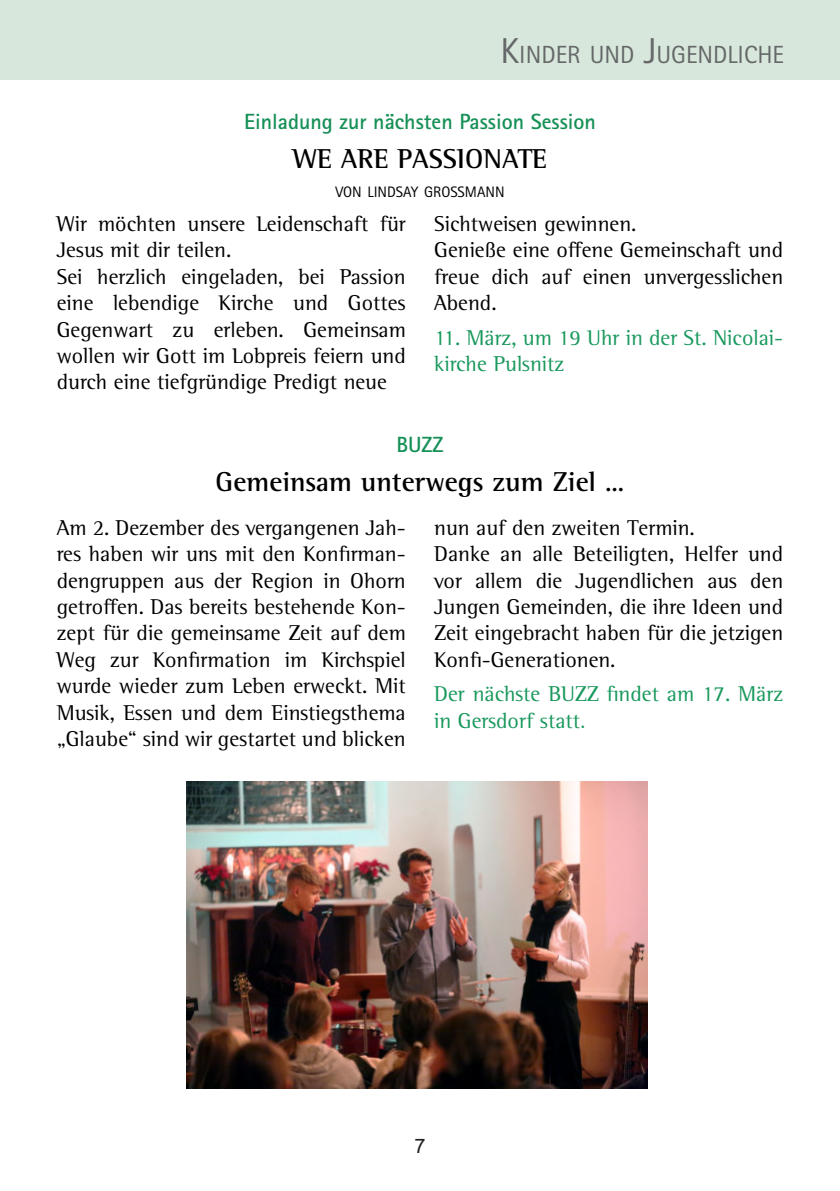
<style>
.page{position:relative;width:840px;height:1191px;background:#fff}
.page>*{position:absolute;margin:0;border:0;box-sizing:border-box;transform-origin:0 0}
.t1{font:700 28px "Rotis Semi Serif Pro";color:#000002}
.t2{font:24.8px "Rotis Sans Serif Pro";color:#656868}
.t3{font:22px/26.4px "Rotis Semi Serif Pro";color:#000002}
.t4{font:22px/26.4px "Rotis Semi Serif Pro";color:#18985c}
.t5{font:700 22px "Rotis Sans Serif Pro";color:#169057}
.t6{font:20px "Arial";color:#231f20}
.t7{font:15.2px "Rotis Sans Serif Pro";color:#000002}
.s1{font-size:36px}
.s2{font-family:"Calibri"}
</style>
<div class="page">
<div style="left:0;top:0;width:839px;height:79px;background:#d8e7db"></div>
<img style="left:186px;top:781px;width:461px;height:307px">
<p class="t2" style="left:500px;top:46px;width:285px"><span class="s1">K</span>INDER UND <span class="s1">J</span>UGENDLICHE</p>
<p class="t5" style="left:244px;top:113px;width:353px">Einladung zur nächsten Passion Session</p>
<p class="t1" style="left:292px;top:149px;width:256px">WE ARE PASSIONATE</p>
<p class="t7" style="left:335px;top:186px;width:171px">VON LINDSAY GROSSMANN</p>
<p class="t3" style="left:57px;top:213px;width:350px">Wir möchten unsere Leidenschaft für Jesus mit dir teilen.<br>Sei herzlich eingeladen, bei Passion eine lebendige Kirche und Gottes Gegenwart zu erleben. Gemeinsam wollen wir Gott im Lobpreis feiern und durch eine tiefgründige Predigt neue</p>
<p class="t3" style="left:434px;top:213px;width:350px">Sichtweisen gewinnen.<br>Genieße eine offene Gemeinschaft und freue dich auf einen unvergesslichen<br>Abend.</p>
<p class="t4" style="left:434px;top:327px;width:350px">11. März, um 19 Uhr in der St. Nicolai&shy;kirche Pulsnitz</p>
<p class="t5" style="left:396px;top:436px;width:49px">BUZZ</p>
<p class="t1" style="left:215px;top:471px;width:410px">Gemeinsam unterwegs zum Ziel …</p>
<p class="t3" style="left:57px;top:517px;width:350px;text-align:justify">Am 2. Dezember des vergangenen Jah&shy;res haben wir uns mit den Konfirman&shy;dengruppen aus der Region in Ohorn getroffen. Das bereits bestehende Kon&shy;zept für die gemeinsame Zeit auf dem Weg zur Konfirmation im Kirchspiel wurde wieder zum Leben erweckt. Mit Musik, Essen und dem Einstiegsthema „Glaube“ sind wir gestartet und blicken</p>
<p class="t3" style="left:434px;top:517px;width:350px">nun auf den zweiten Termin.<br>Danke an alle Beteiligten, Helfer und vor allem die Jugendlichen aus den Jungen Gemeinden, die ihre Ideen und Zeit eingebracht haben für die jetzigen Konfi-Generationen.</p>
<p class="t4" style="left:434px;top:683px;width:350px">Der nächste BUZZ findet am 17. März in Gersdorf statt<span class="s2">.</span></p>
<p class="t6" style="left:414px;top:1138px;width:13px">7</p>
</div>
